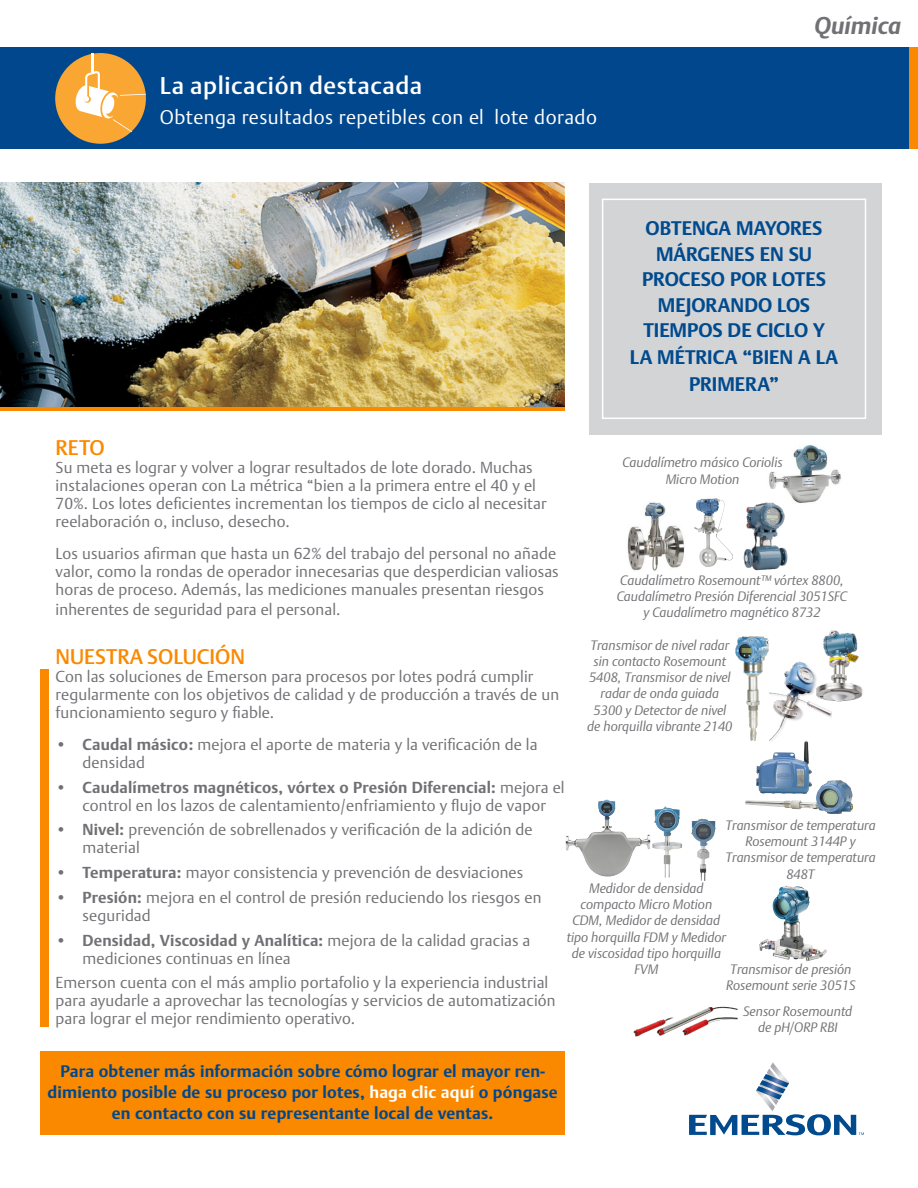
<style>
.page{position:relative;width:918px;height:1188px;background:#fff}
.page>*{position:absolute;margin:0;border:0;box-sizing:border-box;transform-origin:0 0}
.t1{font:24px "DTL Argo T Medium";letter-spacing:.025em;color:#fff}
.t2{font:italic 700 24px "DTL Argo TOT";color:#717074}
.t3{font:500 21px "DTL Argo T";color:#fa8900}
._03d_Sidebar_Body_Wh{font:700 19.5px/26px "DTL Argo TOT";color:#004a8d;text-align:center}
.t4{font:300 19.5px "DTL Argo TOT";letter-spacing:.025em;color:#fff}
.t5{font:700 16.5px/21px "DTL Argo TOT";letter-spacing:.01em;color:#01478d;text-align:center}
.t6{font:300 15.75px/18px "DTL Argo TOT";letter-spacing:.01em;color:#717074}
.t7{font:italic 300 13.5px/16.2px "DTL Argo TOT";color:#717074;text-align:center}
.s1{font-weight:700}
.s2{color:#fff}
</style>
<div class="page">
<div style="left:0;top:47px;width:914px;height:102px;background:#01478d"></div>
<div style="left:0;top:406px;width:565px;height:5px;background:#fa8900"></div>
<div style="left:910px;top:47px;width:8px;height:102px;background:#fa8900"></div>
<div style="left:40px;top:669px;width:9px;height:358px;background:#fa8900"></div>
<img style="left:0;top:183px;width:565px;height:223px">
<svg style="left:689px;top:1062px;width:175px;height:73px"></svg>
<div style="left:589px;top:183px;width:293px;height:251px;background:#d3d4d6"></div>
<div style="left:602px;top:199px;width:264px;height:220px;border:2px solid #fff"></div>
<div style="left:40px;top:1051px;width:525px;height:83px;background:#fa8900"></div>
<div style="left:55px;top:53px;width:91px;height:91px;background:#faa633;border-radius:50%"></div>
<hr style="left:91px;top:53px;width:3px;height:20px;background:#fff">
<svg style="left:75px;top:71px;width:71px;height:61px"></svg>
<img style="left:759px;top:886px;width:47px;height:74px">
<img style="left:769px;top:445px;width:72px;height:58px">
<img style="left:627px;top:502px;width:57px;height:69px">
<img style="left:743px;top:500px;width:45px;height:71px">
<img style="left:694px;top:499px;width:38px;height:68px">
<img style="left:633px;top:1006px;width:105px;height:31px">
<img style="left:653px;top:806px;width:29px;height:72px">
<img style="left:691px;top:818px;width:25px;height:63px">
<img style="left:565px;top:799px;width:88px;height:78px">
<img style="left:745px;top:740px;width:83px;height:62px">
<img style="left:821px;top:780px;width:19px;height:6px">
<img style="left:823px;top:630px;width:40px;height:71px">
<img style="left:770px;top:661px;width:62px;height:81px">
<img style="left:735px;top:636px;width:55px;height:104px">
<p class="t1" style="left:160px;top:71px;width:264px">La aplicación destacada</p>
<p class="t4" style="left:160px;top:106px;width:439px">Obtenga resultados repetibles con el lote dorado</p>
<p class="t2" style="left:814px;top:11px;width:88px">Química</p>
<p class="_03d_Sidebar_Body_Wh" style="left:630px;top:215px;width:210px">OBTENGA MAYORES<br>MÁRGENES EN SU<br>PROCESO POR LOTES<br>MEJORANDO LOS<br>TIEMPOS DE CICLO Y<br>LA MÉTRICA “BIEN A LA<br>PRIMERA”</p>
<p class="t3" style="left:56px;top:435px;width:51px">RETO</p>
<p class="t6" style="left:56px;top:459px;width:493px">Su meta es lograr y volver a lograr resultados de lote dorado. Muchas instalaciones operan con La métrica “bien a la primera entre el 40 y el 70%. Los lotes deficientes incrementan los tiempos de ciclo al necesitar reelaboración o, incluso, desecho.</p>
<p class="t6" style="left:56px;top:544px;width:505px">Los usuarios afirman que hasta un 62% del trabajo del personal no añade valor, como la rondas de operador innecesarias que desperdician valiosas horas de proceso. Además, las mediciones manuales presentan riesgos</p>
<p class="t6" style="left:56px;top:600px;width:286px">inherentes de seguridad para el personal.</p>
<p class="t3" style="left:56px;top:644px;width:191px">NUESTRA SOLUCIÓN</p>
<p class="t6" style="left:56px;top:668px;width:505px">Con las soluciones de Emerson para procesos por lotes podrá cumplir regularmente con los objetivos de calidad y de producción a través de un funcionamiento seguro y fiable.</p>
<p class="t6" style="left:83px;top:735px;width:457px;text-indent:-27px">• <span class="s1">Caudal másico:</span> mejora el aporte de materia y la verificación de la densidad</p>
<p class="t6" style="left:56px;top:778px;width:510px;text-align:center">• <span class="s1">Caudalímetros magnéticos, vórtex o Presión Diferencial:</span> mejora el control en los lazos de calentamiento/enfriamiento y flujo de vapor</p>
<p class="t6" style="left:83px;top:821px;width:452px;text-indent:-27px">• <span class="s1">Nivel:</span> prevención de sobrellenados y verificación de la adición de material</p>
<p class="t6" style="left:56px;top:864px;width:469px">• <span class="s1">Temperatura:</span> mayor consistencia y prevención de desviaciones</p>
<p class="t6" style="left:83px;top:888px;width:460px;text-indent:-27px">• <span class="s1">Presión:</span> mejora en el control de presión reduciendo los riesgos en seguridad</p>
<p class="t6" style="left:83px;top:931px;width:449px;text-indent:-27px">• <span class="s1">Densidad, Viscosidad y Analítica:</span> mejora de la calidad gracias a mediciones continuas en línea</p>
<p class="t6" style="left:56px;top:974px;width:502px">Emerson cuenta con el más amplio portafolio y la experiencia industrial para ayudarle a aprovechar las tecnologías y servicios de automatización para lograr el mejor rendimiento operativo.</p>
<p class="t7" style="left:622px;top:455px;width:162px">Caudalímetro másico Coriolis<br>Micro Motion</p>
<p class="t7" style="left:617px;top:572px;width:232px">Caudalímetro Rosemount™ vórtex 8800,<br>Caudalímetro Presión Diferencial 3051SFC y Caudalímetro magnético 8732</p>
<p class="t7" style="left:587px;top:637px;width:147px">Transmisor de nivel radar sin contacto Rosemount<br>5408, Transmisor de nivel radar de onda guiada<br>5300 y Detector de nivel de horquilla vibrante 2140</p>
<p class="t7" style="left:725px;top:817px;width:152px">Transmisor de temperatura<br>Rosemount 3144P y<br>Transmisor de temperatura<br>848T</p>
<p class="t7" style="left:567px;top:880px;width:161px">Medidor de densidad compacto Micro Motion<br>CDM, Medidor de densidad tipo horquilla FDM y Medidor de viscosidad tipo horquilla<br>FVM</p>
<p class="t7" style="left:743px;top:1003px;width:111px">Sensor Rosemountd de pH/ORP RBI</p>
<p class="t7" style="left:726px;top:961px;width:131px;text-align:left">Transmisor de presión<br>Rosemount serie 3051S</p>
<p class="t5" style="left:48px;top:1060px;width:512px">Para obtener más información sobre cómo lograr el mayor ren&shy;dimiento posible de su proceso por lotes, <span class="s2">haga clic aquí</span> o póngase en contacto con su representante local de ventas.</p>
</div>
